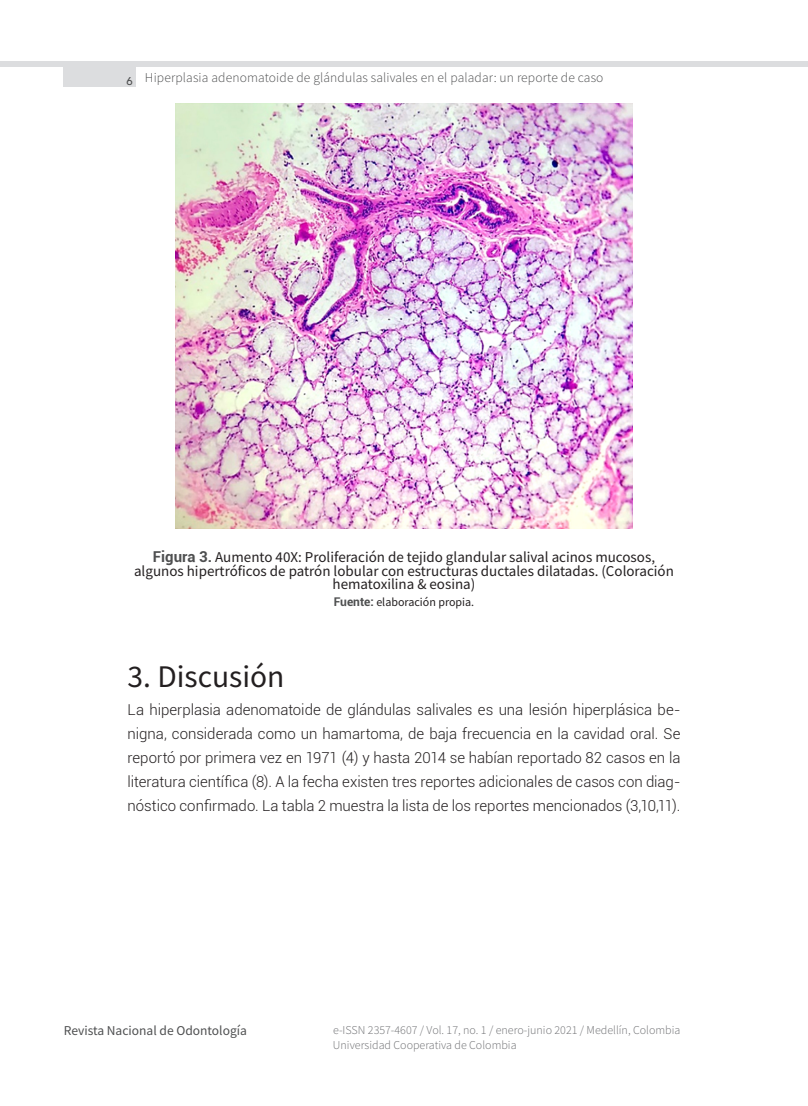
<style>
.page{position:relative;width:808px;height:1106px;background:#fff}
.page>*{position:absolute;margin:0;border:0;box-sizing:border-box;transform-origin:0 0}
.T-1{font:31.5px "Source Sans Pro";color:#231f20}
.Primer_párrafo{font:300 15px/24px "Roboto";color:#231f20;text-align:justify}
.FIGURA-titulo{font:15px/13.5px "Source Sans Pro";color:#231f20;text-align:center}
.t1{font:300 13.5px "Source Sans Pro";letter-spacing:.01em;color:#4e4f50}
.t2{font:13.5px "Source Sans Pro";color:#4e4f50}
.t3{font:300 12px/14.4px "Source Sans Pro";color:#6c6d70}
.FIGURA-fuente{font:12px "Source Sans Pro";color:#231f20}
.s1{font-family:"Roboto";font-weight:700;color:#4e4f50}
</style>
<div class="page">
<div style="left:0;top:61px;width:808px;height:6px;background:#dcdddf"></div>
<div style="left:64px;top:63px;width:72px;height:24px;background:#dcdddf"></div>
<img style="left:175px;top:103px;width:458px;height:425px">
<p class="t1" style="left:127px;top:69px;width:478px"><sub>6</sub> Hiperplasia adenomatoide de glándulas salivales en el paladar: un reporte de caso</p>
<p class="FIGURA-titulo" style="left:134px;top:550px;width:541px"><span class="s1">Figura 3.</span> Aumento 40X: Proliferación de tejido glandular salival acinos mucosos, algunos hipertróficos de patrón lobular con estructuras ductales dilatadas. (Coloración hematoxilina &amp; eosina)</p>
<p class="FIGURA-fuente" style="left:334px;top:594px;width:142px"><span class="s1">Fuente:</span> elaboración propia.</p>
<p class="T-1" style="left:128px;top:656px;width:158px">3. Discusión</p>
<p class="Primer_párrafo" style="left:128px;top:697px;width:554px">La hiperplasia adenomatoide de glándulas salivales es una lesión hiperplásica be&shy;nigna, considerada como un hamartoma, de baja frecuencia en la cavidad oral. Se reportó por primera vez en 1971 (4) y hasta 2014 se habían reportado 82 casos en la literatura científica (8). A la fecha existen tres reportes adicionales de casos con diag&shy;nóstico confirmado. La tabla 2 muestra la lista de los reportes mencionados (3,10,11).</p>
<p class="t2" style="left:64px;top:1022px;width:185px">Revista Nacional de Odontología</p>
<p class="t3" style="left:333px;top:1023px;width:349px">e-ISSN 2357-4607 / Vol. 17, no. 1 / enero-junio 2021 / Medellín, Colombia<br>Universidad Cooperativa de Colombia</p>
</div>
